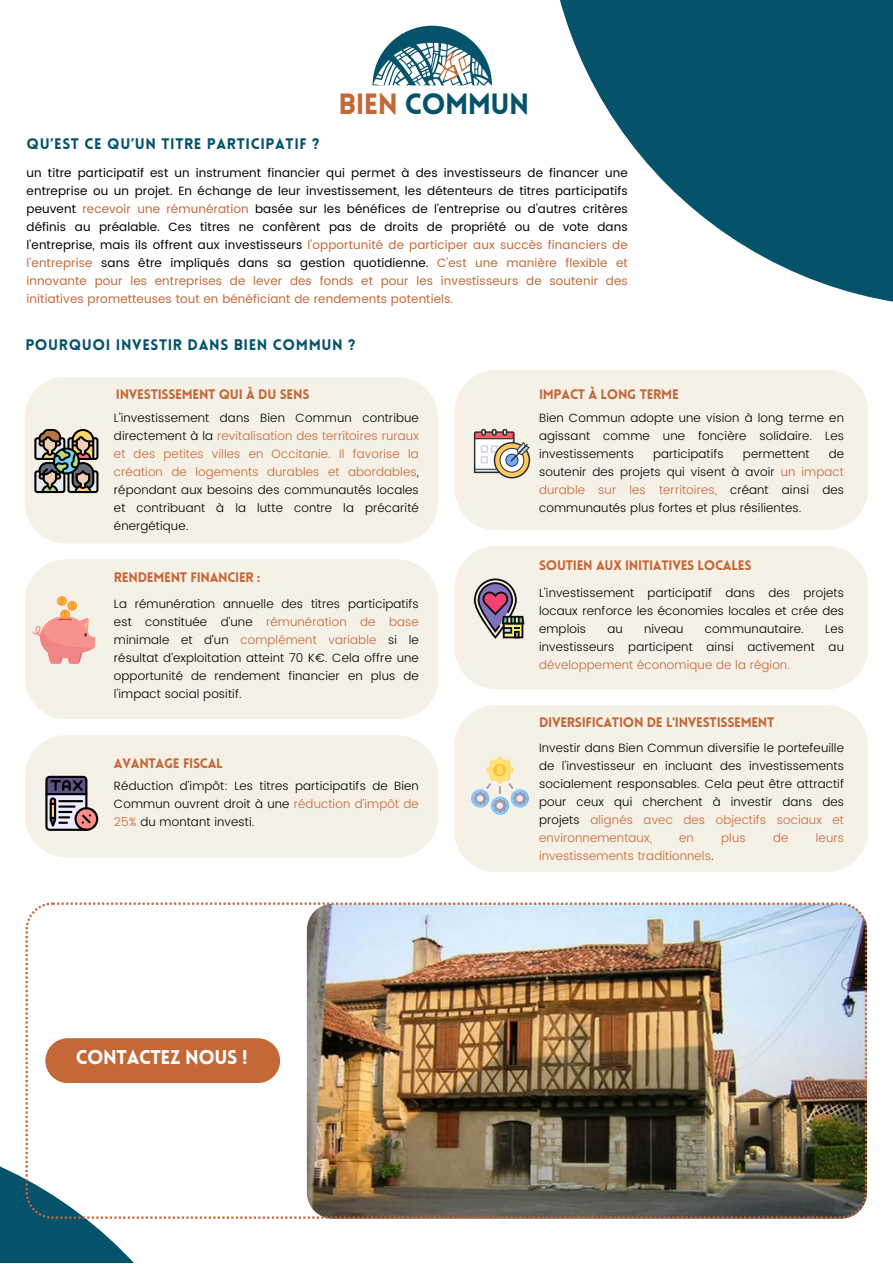
<style>
.page{position:relative;width:893px;height:1264px;background:#fff}
.page>*{position:absolute;margin:0;border:0;box-sizing:border-box;transform-origin:0 0}
.t1{font:900 28.65px "Lovelo";letter-spacing:-.02em;color:#05536b}
.t2{font:900 19.5px "Lovelo";letter-spacing:-.02em;color:#fff}
.t3{font:900 15px "Lovelo";letter-spacing:.04em;color:#05536b}
.t4{font:900 13.5px "Lovelo";letter-spacing:-.02em;color:#c46838}
.t5{font:300 12px/18px "Poppins";letter-spacing:.01em;color:#000;text-align:justify}
.t6{font:12px/18px "Poppins";letter-spacing:.01em;color:#000;text-align:justify}
.t7{font:300 12px "Poppins";letter-spacing:.01em;color:#c46838}
.s1{color:rgb(255 255 255/.3)}
.s2{color:#c46838}
.s3{color:#000}
</style>
<div class="page">
<svg style="left:560px;top:0;width:332px;height:302px;fill:#05536b"></svg>
<svg style="left:0;top:1129px;width:245px;height:133px"></svg>
<svg style="left:372px;top:26px;width:120px;height:60px"></svg>
<div style="left:25px;top:377px;width:413px;height:166px;background:#f6f1e7"></div>
<svg style="left:34px;top:429px;width:64px;height:64px"></svg>
<div style="left:454px;top:370px;width:414px;height:160px;background:#f6f1e7"></div>
<svg style="left:474px;top:429px;width:56px;height:49px"></svg>
<div style="left:25px;top:559px;width:413px;height:160px;background:#f6f1e7"></div>
<div style="left:58px;top:597px;width:8px;height:7px;background:#f6a434;border-radius:50%"></div>
<svg style="left:32px;top:598px;width:64px;height:65px"></svg>
<div style="left:454px;top:546px;width:414px;height:143px;background:#f6f1e7"></div>
<svg style="left:474px;top:578px;width:50px;height:61px"></svg>
<div style="left:25px;top:735px;width:413px;height:122px;background:#f6f1e7"></div>
<div style="left:454px;top:705px;width:414px;height:167px;background:#f6f1e7"></div>
<svg style="left:468px;top:756px;width:62px;height:61px"></svg>
<svg style="left:45px;top:775px;width:53px;height:55px"></svg>
<img style="left:26px;top:902px;width:840px;height:316px">
<div style="left:45px;top:1038px;width:235px;height:45px;background:#c46838;border-radius:22px"></div>
<p class="t1" style="left:340px;top:92px;width:191px"><span class="s1">BIEN</span> COMMUN</p>
<p class="t3" style="left:27px;top:137px;width:294px">QU’EST CE QU’UN TITRE PARTICIPATIF ?</p>
<p class="t6" style="left:27px;top:164px;width:602px">un titre participatif est un instrument financier qui permet à des investisseurs de financer une entreprise ou un projet. En échange de leur investissement, les détenteurs de titres participatifs peuvent <span class="s2">recevoir une rémunération</span> basée sur les bénéfices de l'entreprise ou d'autres critères définis au préalable. Ces titres ne confèrent pas de droits de propriété ou de vote dans l'entreprise, mais ils offrent aux investisseurs <span class="s2">l'opportunité de participer aux succès financiers de l'entreprise</span> sans être impliqués dans sa gestion quotidienne. <span class="s2">C'est une manière flexible et innovante pour les entreprises de lever des fonds et pour les investisseurs de soutenir des initiatives prometteuses tout en bénéficiant de rendements potentiels.</span></p>
<p class="t3" style="left:25px;top:339px;width:331px">POURQUOI INVESTIR DANS BIEN COMMUN ?</p>
<p class="t4" style="left:116px;top:389px;width:195px">INVESTISSEMENT QUI À DU SENS</p>
<p class="t4" style="left:539px;top:389px;width:141px">IMPACT À LONG TERME</p>
<p class="t5" style="left:114px;top:409px;width:306px">L'investissement dans Bien Commun contribue directement à la <span class="s2">revitalisation des territoires ruraux et des petites villes en Occitanie. Il favorise la création de logements durables et abordables</span>, répondant aux besoins des communautés locales et contribuant à la lutte contre la précarité énergétique.</p>
<p class="t5" style="left:539px;top:409px;width:306px">Bien Commun adopte une vision à long terme en agissant comme une foncière solidaire. Les investissements</p>
<p class="t5" style="left:653px;top:445px;width:72px">participatifs</p>
<p class="t5" style="left:743px;top:445px;width:68px">permettent</p>
<p class="t5" style="left:539px;top:445px;width:306px;text-indent:289px">de soutenir des projets qui visent à avoir <span class="s2">un impact durable sur les territoires,</span> créant ainsi des communautés plus fortes et plus résilientes.</p>
<p class="t4" style="left:114px;top:571px;width:148px">RENDEMENT FINANCIER :</p>
<p class="t5" style="left:114px;top:595px;width:306px">La rémunération annuelle des titres participatifs est constituée d’une <span class="s2">rémunération de base </span>minimale et d’un <span class="s2">complément variable</span> si le résultat d’exploitation atteint 70 K€. Cela offre une opportunité de rendement financier en plus de l'impact social positif.</p>
<p class="t4" style="left:114px;top:757px;width:110px">AVANTAGE FISCAL</p>
<p class="t5" style="left:114px;top:776px;width:306px">Réduction d’impôt: Les titres participatifs de Bien Commun ouvrent droit à une <span class="s2">réduction d’impôt de 25%</span> du montant investi.</p>
<p class="t2" style="left:76px;top:1049px;width:173px">CONTACTEZ NOUS !</p>
<p class="t4" style="left:539px;top:560px;width:214px">SOUTIEN AUX INITIATIVES LOCALES</p>
<p class="t5" style="left:539px;top:584px;width:306px">L'investissement participatif dans des projets locaux renforce les économies locales et crée des emplois</p>
<p class="t5" style="left:607px;top:620px;width:17px">au</p>
<p class="t5" style="left:644px;top:620px;width:41px">niveau</p>
<p class="t5" style="left:705px;top:620px;width:100px">communautaire.</p>
<p class="t5" style="left:539px;top:620px;width:306px;text-indent:286px">Les investisseurs participent ainsi activement au <span class="s2">développement économique de la région.</span></p>
<p class="t4" style="left:539px;top:717px;width:237px">DIVERSIFICATION DE L'INVESTISSEMENT</p>
<p class="t5" style="left:539px;top:738px;width:306px">Investir dans Bien Commun diversifie le portefeuille de l'investisseur en incluant des investissements socialement responsables. Cela peut être attractif pour ceux qui cherchent à investir dans des projets <span class="s2">alignés avec des objectifs sociaux et environnementaux,</span></p>
<p class="t7" style="left:679px;top:830px;width:16px">en</p>
<p class="t7" style="left:721px;top:830px;width:26px">plus</p>
<p class="t7" style="left:773px;top:830px;width:17px">de</p>
<p class="t7" style="left:815px;top:830px;width:30px">leurs</p>
<p class="t7" style="left:539px;top:848px;width:176px">investissements traditionnels<span class="s3">.</span></p>
</div>
